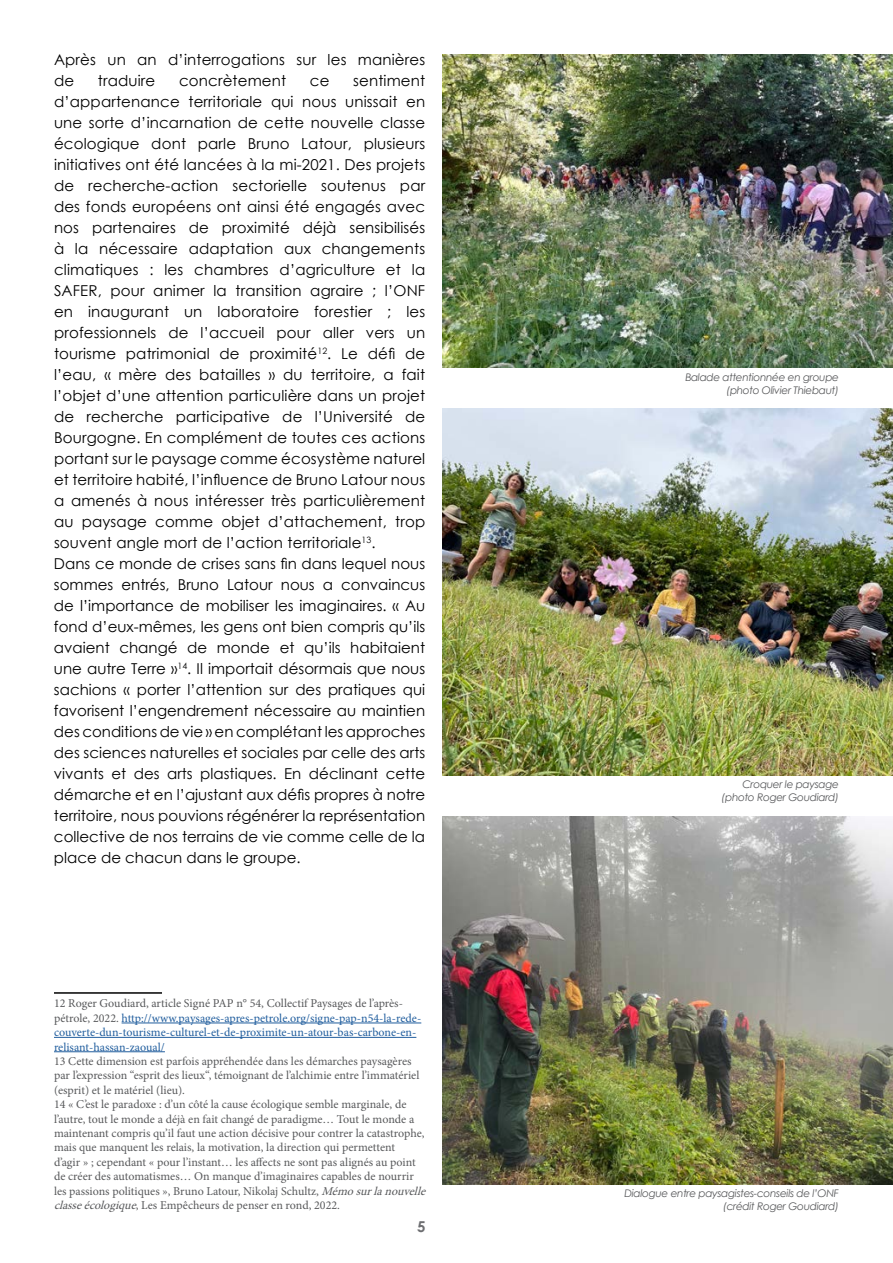
<style>
.page{position:relative;width:893px;height:1263px;background:#fff}
.page>*{position:absolute;margin:0;border:0;box-sizing:border-box;transform-origin:0 0}
.t1{font:15px/21px "Century Gothic";letter-spacing:.01em;color:#000}
.t2{font:700 15px "Century Gothic";color:#6d6e71}
.t3{font:12px/14.4px "Minion Pro";color:#58595b}
.t4{font:12px/14.4px "Minion Pro";color:#215e9e}
.t5{font:italic 10.5px/12.6px "Century Gothic";letter-spacing:-.03em;color:#58595b;text-align:right}
.s1{color:#58595b}
.s2{font-style:italic}
</style>
<div class="page">
<img style="left:443px;top:54px;width:450px;height:314px">
<img style="left:443px;top:408px;width:450px;height:368px">
<hr style="left:54px;top:992px;width:108px;height:2px;background:#000">
<hr style="left:122px;top:1023px;width:299px;height:1px;background:#215e9e">
<hr style="left:54px;top:1037px;width:362px;height:1px;background:#215e9e">
<hr style="left:54px;top:1051px;width:111px;height:1px;background:#215e9e">
<img style="left:443px;top:817px;width:450px;height:367px">
<p class="t1" style="left:54px;top:49px;width:373px">Après un an d’interrogations sur les manières de</p>
<p class="t1" style="left:98px;top:70px;width:59px">traduire</p>
<p class="t1" style="left:179px;top:70px;width:109px">concrètement</p>
<p class="t1" style="left:310px;top:70px;width:21px">ce</p>
<p class="t1" style="left:54px;top:70px;width:373px;text-indent:299px">sentiment d’appartenance territoriale qui nous unissait en une sorte d’incarnation de cette nouvelle classe écologique dont parle Bruno Latour, plusieurs initiatives ont été lancées à la mi-2021. Des projets de recherche-action sectorielle soutenus par des fonds européens ont ainsi été engagés avec nos partenaires de proximité déjà sensibilisés à la nécessaire adaptation aux changements climatiques : les chambres d’agriculture et la SAFER, pour animer la transition agraire ; l’ONF en inaugurant un laboratoire forestier ; les professionnels de l’accueil pour aller vers un tourisme patrimonial de proximité<sup>12</sup>. Le défi de l’eau, « mère des batailles » du territoire, a fait l’objet d’une attention particulière dans un projet de recherche participative de l’Université de Bourgogne. En complément de toutes ces actions portant sur le paysage comme écosystème naturel et territoire habité, l’influence de Bruno Latour nous a amenés à nous intéresser très particulièrement au paysage comme objet d’attachement, trop souvent angle mort de l’action territoriale<sup>13</sup>.<br>Dans ce monde de crises sans fin dans lequel nous sommes entrés, Bruno Latour nous a convaincus de l’importance de mobiliser les imaginaires. « Au fond d’eux-mêmes, les gens ont bien compris qu’ils avaient changé de monde et qu’ils habitaient une autre Terre »<sup>14</sup>. Il importait désormais que nous sachions « porter l’attention sur des pratiques qui favorisent l’engendrement nécessaire au maintien des conditions de vie » en complétant les approches des sciences naturelles et sociales par celle des arts vivants et des arts plastiques. En déclinant cette démarche et en l’ajustant aux défis propres à notre territoire, nous pouvions régénérer la représentation collective de nos terrains de vie comme celle de la place de chacun dans le groupe.</p>
<p class="t4" style="left:54px;top:996px;width:369px"><span class="s1">12 Roger Goudiard, article Signé PAP n° 54, Collectif Paysages de l’après&shy;pétrole, 2022.</span> http://www.paysages-apres-petrole.org/signe-pap-n54-la-rede&shy;couverte-dun-tourisme-culturel-et-de-proximite-un-atour-bas-carbone-en&shy;relisant-hassan-zaoual/</p>
<p class="t3" style="left:54px;top:1054px;width:377px">13 Cette dimension est parfois appréhendée dans les démarches paysagères par l’expression “esprit des lieux“, témoignant de l’alchimie entre l’immatériel (esprit) et le matériel (lieu).<br>14 « C’est le paradoxe : d’un côté la cause écologique semble marginale, de l’autre, tout le monde a déjà en fait changé de paradigme… Tout le monde a maintenant compris qu’il faut une action décisive pour contrer la catastrophe, mais que manquent les relais, la motivation, la direction qui permettent<br>d’agir » ; cependant « pour l’instant… les affects ne sont pas alignés au point de créer des automatismes… On manque d’imaginaires capables de nourrir<br>les passions politiques », Bruno Latour, Nikolaj Schultz, <span class="s2">Mémosurlanouvelle classeécologique</span>, Les Empêcheurs de penser en rond, 2022.</p>
<p class="t2" style="left:417px;top:1215px;width:10px">5</p>
<p class="t5" style="left:685px;top:371px;width:155px">Balade attentionnée en groupe (photo Olivier Thiebaut)</p>
<p class="t5" style="left:722px;top:778px;width:119px">Croquer le paysage (photo Roger Goudiard)</p>
<p class="t5" style="left:624px;top:1187px;width:216px">Dialogue entre paysagistes-conseils de l’ONF (crédit Roger Goudiard)</p>
</div>
